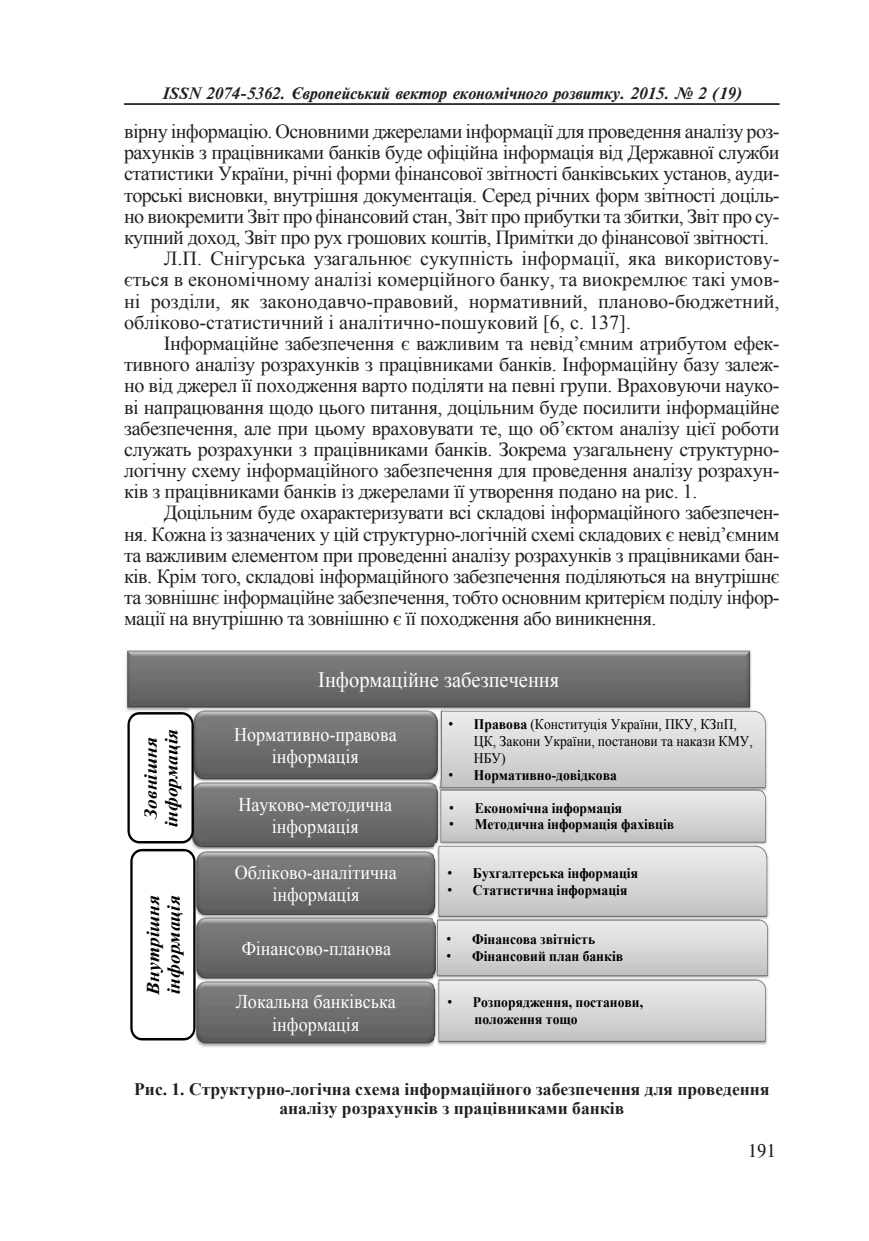
<style>
.page{position:relative;width:869px;height:1241px;background:#fff}
.page>*{position:absolute;margin:0;border:0;box-sizing:border-box;transform-origin:0 0}
.t1{font:21.88px "Times New Roman";color:#fff;scale:.93 1}
.ОСНОВНОЙ{font:19.95px/21.2px "Times New Roman";letter-spacing:-.025em;color:#231f20;text-align:justify}
.t2{font:19.43px/22.4px "Times New Roman";color:#fff;text-align:center;scale:.93 1}
.t3{font:italic 700 18.03px/20.8px "Times New Roman";color:#000;text-align:center;scale:1.07 1}
.рис{font:700 17.5px/19.2px "Times New Roman";color:#231f20;text-align:center}
.t4{font:17.5px "Newton C";color:#231f20}
.t5{font:italic 15.75px "Newton C Bold";color:#231f20}
.t6{font:700 14.53px/16.8px "Times New Roman";color:#000;scale:.93 1}
.t7{font:14.53px/16.8px "Times New Roman";color:#000;scale:.93 1}
.s1{font-family:"Arial"}
.s2{font-weight:700}
.s3{font-family:"Arial";font-weight:400}
</style>
<div class="page">
<hr style="left:124px;top:103px;width:655px;height:2px;background:#231f20">
<img style="left:126px;top:650px;width:626px;height:62px">
<img style="left:441px;top:708px;width:326px;height:79px">
<img style="left:190px;top:708px;width:251px;height:72px">
<img style="left:195px;top:780px;width:247px;height:69px">
<img style="left:436px;top:787px;width:331px;height:56px">
<img style="left:195px;top:849px;width:239px;height:66px">
<img style="left:195px;top:915px;width:239px;height:63px">
<img style="left:195px;top:978px;width:239px;height:70px">
<svg style="left:127px;top:712px;width:68px;height:328px"></svg>
<img style="left:434px;top:843px;width:335px;height:73px">
<img style="left:433px;top:916px;width:337px;height:65px">
<img style="left:434px;top:977px;width:335px;height:68px">
<p class="t5" style="left:162px;top:84px;width:581px">ISSN 2074-5362. Європейський вектор економічного розвитку. 2015. № 2 (19)</p>
<p class="ОСНОВНОЙ" style="left:124px;top:120px;width:656px">вірну інформацію. Основними джерелами інформації для проведення аналізу роз&shy;рахунків з працівниками банків буде офіційна інформація від Державної служби статистики України, річні форми фінансової звітності банківських установ, ауди&shy;торські висновки, внутрішня документація. Серед річних форм звітності доціль&shy;но виокремити Звіт про фінансовий стан, Звіт про прибутки та збитки, Звіт про су&shy;купний доход, Звіт про рух грошових коштів, Примітки до фінансової звітності.</p>
<p class="ОСНОВНОЙ" style="left:124px;top:247px;width:656px;text-indent:40px">Л.П. Снігурська узагальнює сукупність інформації, яка використову&shy;ється в економічному аналізі комерційного банку, та виокремлює такі умов&shy;ні розділи, як законодавчо-правовий, нормативний, планово-бюджетний, обліково-статистичний і аналітично-пошуковий [6, с. 137].</p>
<p class="ОСНОВНОЙ" style="left:124px;top:332px;width:656px;text-indent:40px">Інформаційне забезпечення є важливим та невід’ємним атрибутом ефек&shy;тивного аналізу розрахунків з працівниками банків. Інформаційну базу залеж&shy;но від джерел її походження варто поділяти на певні групи. Враховуючи науко&shy;ві напрацювання щодо цього питання, доцільним буде посилити інформаційне забезпечення, але при цьому враховувати те, що об’єктом аналізу цієї роботи служать розрахунки з працівниками банків. Зокрема узагальнену структурно&shy;логічну схему інформаційного забезпечення для проведення аналізу розрахун&shy;ків з працівниками банків із джерелами її утворення подано на рис. 1.</p>
<p class="ОСНОВНОЙ" style="left:124px;top:502px;width:656px;text-indent:40px">Доцільним буде охарактеризувати всі складові інформаційного забезпечен&shy;ня. Кожна із зазначених у цій структурно-логічній схемі складових є невід’ємним та важливим елементом при проведенні аналізу розрахунків з працівниками бан&shy;ків. Крім того, складові інформаційного забезпечення поділяються на внутрішнє та зовнішнє інформаційне забезпечення, тобто основним критерієм поділу інфор&shy;мації на внутрішню та зовнішню є її походження або виникнення.</p>
<p class="t3" style="left:140px;top:827px;width:95px;rotate:-90deg">Зовнішня інформація</p>
<p class="t3" style="left:142px;top:994px;width:96px;text-align:left;rotate:-90deg">Внутрішня інформація</p>
<p class="t1" style="left:318px;top:665px;width:260px">Інформаційне забезпечення</p>
<p class="t7" style="left:473px;top:715px;width:301px;text-indent:-26px"><span class="s1">•</span> <span class="s2">Правова</span> (Конституція України, ПКУ, КЗпП,<br>ЦК, Закони України, постанови та накази КМУ,<br>НБУ)</p>
<p class="t6" style="left:448px;top:766px;width:182px"><span class="s3">•</span> Нормативно-довідкова</p>
<p class="t2" style="left:234px;top:722px;width:176px">Нормативно-правова інформація</p>
<p class="t2" style="left:238px;top:792px;width:167px">Науково-методична інформація</p>
<p class="t6" style="left:449px;top:798px;width:187px"><span class="s3">•</span> Економічна інформація</p>
<p class="t6" style="left:449px;top:815px;width:243px"><span class="s3">•</span> Методична інформація фахівців</p>
<p class="t2" style="left:235px;top:861px;width:175px">Обліково-аналітична інформація</p>
<p class="t2" style="left:241px;top:936px;width:162px">Фінансово-планова</p>
<p class="t2" style="left:235px;top:990px;width:174px">Локальна банківська інформація</p>
<p class="t6" style="left:447px;top:864px;width:206px"><span class="s3">•</span> Бухгалтерська інформація</p>
<p class="t6" style="left:447px;top:881px;width:195px"><span class="s3">•</span> Статистична інформація</p>
<p class="t6" style="left:446px;top:930px;width:161px"><span class="s3">•</span> Фінансова звітність</p>
<p class="t6" style="left:446px;top:947px;width:191px"><span class="s3">•</span> Фінансовий план банків</p>
<p class="t6" style="left:474px;top:993px;width:183px;text-indent:-27px"><span class="s3">•</span> Розпорядження, постанови, положення тощо</p>
<p class="рис" style="left:134px;top:1078px;width:636px">Рис. 1. Структурно-логічна схема інформаційного забезпечення для проведення аналізу розрахунків з працівниками банків</p>
<p class="t4" style="left:747px;top:1140px;width:29px">191</p>
</div>
